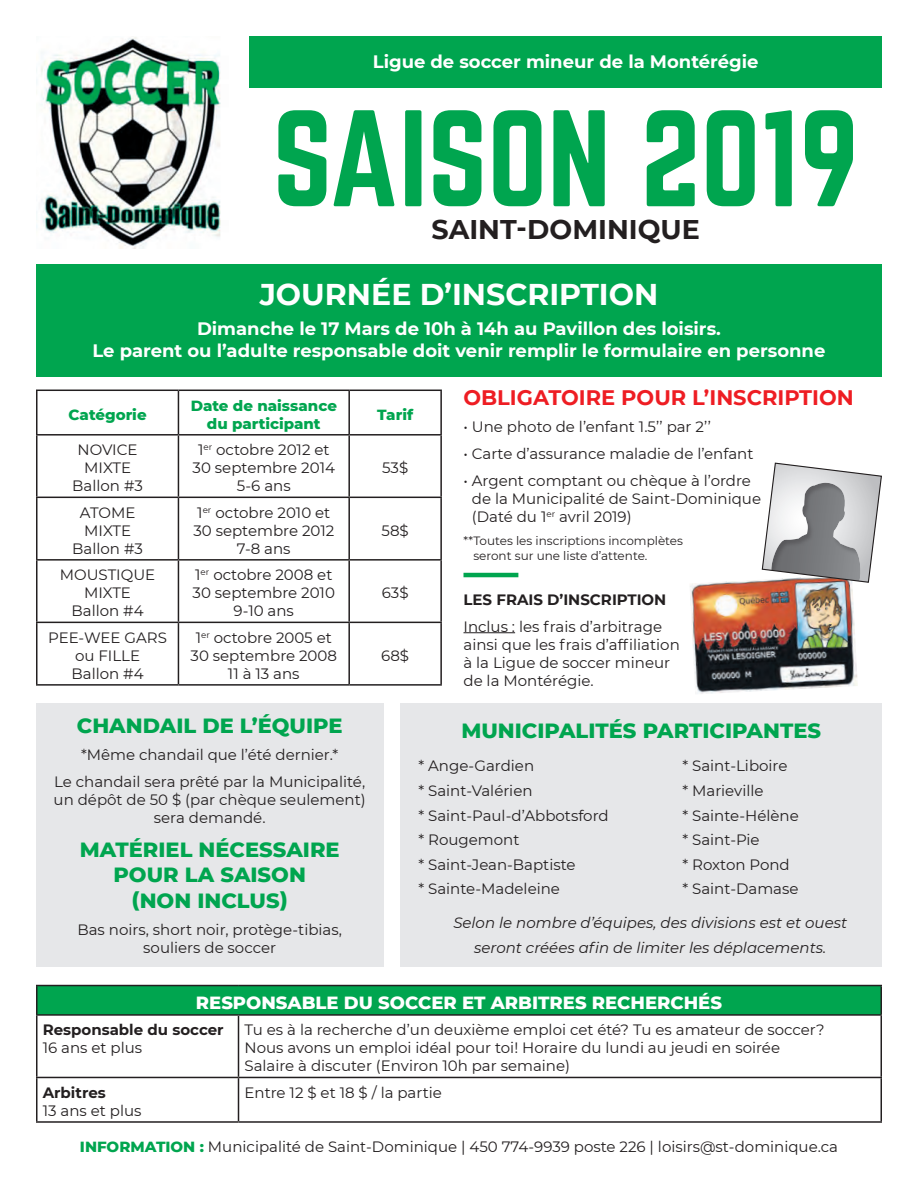
<style>
.page{position:relative;width:918px;height:1188px;background:#fff}
.page>*{position:absolute;margin:0;border:0;box-sizing:border-box;transform-origin:0 0}
.t1{font:120px "Norwester";color:#00a54f}
.t2{font:700 30px "Montserrat";color:#fff}
.t3{font:700 27px "Montserrat";color:#231f20}
.t4{font:800 21px/25.2px "Montserrat";color:#00a54f;text-align:center}
.t5{font:700 21px "Montserrat";color:#ee1d23}
.t6{font:700 18px/21.6px "Montserrat";color:#fff;text-align:center}
.t7{font:800 18px "Montserrat";color:#fff}
.t8{font:15px/18px "Montserrat";color:#231f20;text-align:center}
.t9{font:italic 15px/24.6px "Montserrat";color:#231f20;text-align:center}
.t10{font:700 15px "Montserrat";color:#231f20}
.t11{font:800 15px/18px "Montserrat";color:#00a54f;text-align:center}
.t12{font:12px/14.4px "Montserrat";color:#231f20}
.s1{font-weight:800;color:#00a54f}
</style>
<div class="page">
<img style="left:36px;top:37px;width:185px;height:212px">
<div style="left:249px;top:36px;width:633px;height:51px;background:#00a54f"></div>
<div style="left:36px;top:264px;width:846px;height:113px;background:#00a54f"></div>
<div style="left:37px;top:986px;width:844px;height:29px;background:#00a54f"></div>
<hr style="left:36px;top:985px;width:202px;height:1px;background:#231f20">
<hr style="left:36px;top:986px;width:2px;height:28px;background:#231f20">
<hr style="left:238px;top:985px;width:644px;height:1px;background:#231f20">
<hr style="left:880px;top:986px;width:2px;height:28px;background:#231f20">
<hr style="left:36px;top:1014px;width:202px;height:2px;background:#231f20">
<hr style="left:36px;top:1016px;width:2px;height:61px;background:#231f20">
<hr style="left:238px;top:1014px;width:644px;height:2px;background:#231f20">
<hr style="left:238px;top:1016px;width:1px;height:61px;background:#231f20">
<hr style="left:880px;top:1016px;width:2px;height:61px;background:#231f20">
<hr style="left:36px;top:1077px;width:202px;height:1px;background:#231f20">
<hr style="left:36px;top:1078px;width:2px;height:43px;background:#231f20">
<hr style="left:238px;top:1077px;width:644px;height:1px;background:#231f20">
<hr style="left:238px;top:1078px;width:1px;height:43px;background:#231f20">
<hr style="left:880px;top:1078px;width:2px;height:43px;background:#231f20">
<hr style="left:36px;top:1121px;width:202px;height:2px;background:#231f20">
<hr style="left:238px;top:1121px;width:644px;height:2px;background:#231f20">
<hr style="left:36px;top:390px;width:142px;height:1px;background:#231f20">
<hr style="left:36px;top:391px;width:2px;height:43px;background:#231f20">
<hr style="left:178px;top:390px;width:171px;height:1px;background:#231f20">
<hr style="left:178px;top:391px;width:1px;height:43px;background:#231f20">
<hr style="left:349px;top:390px;width:93px;height:1px;background:#231f20">
<hr style="left:348px;top:391px;width:2px;height:43px;background:#231f20">
<hr style="left:440px;top:391px;width:2px;height:43px;background:#231f20">
<hr style="left:36px;top:434px;width:142px;height:2px;background:#231f20">
<hr style="left:36px;top:436px;width:2px;height:61px;background:#231f20">
<hr style="left:178px;top:434px;width:171px;height:2px;background:#231f20">
<hr style="left:178px;top:436px;width:1px;height:61px;background:#231f20">
<hr style="left:349px;top:434px;width:93px;height:2px;background:#231f20">
<hr style="left:348px;top:436px;width:2px;height:61px;background:#231f20">
<hr style="left:440px;top:436px;width:2px;height:61px;background:#231f20">
<hr style="left:36px;top:497px;width:142px;height:1px;background:#231f20">
<hr style="left:36px;top:498px;width:2px;height:61px;background:#231f20">
<hr style="left:178px;top:497px;width:171px;height:1px;background:#231f20">
<hr style="left:178px;top:498px;width:1px;height:61px;background:#231f20">
<hr style="left:349px;top:497px;width:93px;height:1px;background:#231f20">
<hr style="left:348px;top:498px;width:2px;height:61px;background:#231f20">
<hr style="left:440px;top:498px;width:2px;height:61px;background:#231f20">
<hr style="left:36px;top:559px;width:142px;height:2px;background:#231f20">
<hr style="left:36px;top:561px;width:2px;height:61px;background:#231f20">
<hr style="left:178px;top:559px;width:171px;height:2px;background:#231f20">
<hr style="left:178px;top:561px;width:1px;height:61px;background:#231f20">
<hr style="left:349px;top:559px;width:93px;height:2px;background:#231f20">
<hr style="left:348px;top:561px;width:2px;height:61px;background:#231f20">
<hr style="left:440px;top:561px;width:2px;height:61px;background:#231f20">
<hr style="left:36px;top:622px;width:142px;height:1px;background:#231f20">
<hr style="left:36px;top:623px;width:2px;height:61px;background:#231f20">
<hr style="left:178px;top:622px;width:171px;height:1px;background:#231f20">
<hr style="left:178px;top:623px;width:1px;height:61px;background:#231f20">
<hr style="left:349px;top:622px;width:93px;height:1px;background:#231f20">
<hr style="left:348px;top:623px;width:2px;height:61px;background:#231f20">
<hr style="left:440px;top:623px;width:2px;height:61px;background:#231f20">
<hr style="left:36px;top:684px;width:142px;height:2px;background:#231f20">
<hr style="left:178px;top:684px;width:171px;height:2px;background:#231f20">
<hr style="left:349px;top:684px;width:93px;height:2px;background:#231f20">
<hr style="left:464px;top:632px;width:51px;height:1px;background:#231f20">
<hr style="left:464px;top:573px;width:54px;height:4px;background:#00a54f">
<div style="left:36px;top:703px;width:347px;height:264px;background:#e6e7e9"></div>
<div style="left:400px;top:703px;width:482px;height:264px;background:#e6e7e9"></div>
<img style="left:690px;top:580px;width:168px;height:114px">
<svg style="left:761px;top:462px;width:121px;height:121px"></svg>
<p class="t6" style="left:373px;top:50px;width:387px">Ligue de soccer mineur de la Montérégie</p>
<h1 class="t1" style="left:272px;top:101px;width:588px">SAISON 2019</h1>
<h3 class="t3" style="left:432px;top:210px;width:270px">SAINT-DOMINIQUE</h3>
<h2 class="t2" style="left:260px;top:272px;width:400px">JOURNÉE D’INSCRIPTION</h2>
<p class="t6" style="left:93px;top:317px;width:734px">Dimanche le 17 Mars de 10h à 14h au Pavillon des loisirs.<br>Le parent ou l’adulte responsable doit venir remplir le formulaire en personne</p>
<p class="t11" style="left:69px;top:405px;width:80px">Catégorie</p>
<p class="t11" style="left:191px;top:396px;width:148px">Date de naissance du participant</p>
<p class="t11" style="left:377px;top:405px;width:37px">Tarif</p>
<p class="t8" style="left:72px;top:440px;width:72px">NOVICE<br>MIXTE<br>Ballon #3</p>
<p class="t8" style="left:193px;top:440px;width:144px">1<sup>er</sup> octobre 2012 et<br>30 septembre 2014<br>5-6 ans</p>
<p class="t8" style="left:382px;top:458px;width:28px">53$</p>
<p class="t8" style="left:72px;top:503px;width:72px">ATOME<br>MIXTE<br>Ballon #3</p>
<p class="t8" style="left:193px;top:503px;width:142px">1<sup>er</sup> octobre 2010 et<br>30 septembre 2012<br>7-8 ans</p>
<p class="t8" style="left:60px;top:565px;width:97px">MOUSTIQUE<br>MIXTE<br>Ballon #4</p>
<p class="t8" style="left:193px;top:565px;width:144px">1<sup>er</sup> octobre 2008 et<br>30 septembre 2010<br>9-10 ans</p>
<p class="t8" style="left:48px;top:628px;width:120px">PEE-WEE GARS ou FILLE<br>Ballon #4</p>
<p class="t8" style="left:191px;top:628px;width:148px">1<sup>er</sup> octobre 2005 et<br>30 septembre 2008<br>11 à 13 ans</p>
<p class="t8" style="left:382px;top:521px;width:29px">58$</p>
<p class="t8" style="left:382px;top:583px;width:28px">63$</p>
<p class="t8" style="left:381px;top:646px;width:29px">68$</p>
<h3 class="t5" style="left:464px;top:382px;width:392px">OBLIGATOIRE POUR L’INSCRIPTION</h3>
<p class="t8" style="left:464px;top:417px;width:249px">• Une photo de l’enfant 1.5’’ par 2’’</p>
<p class="t8" style="left:464px;top:444px;width:292px">• Carte d’assurance maladie de l’enfant</p>
<p class="t8" style="left:472px;top:471px;width:291px;text-align:left;text-indent:-8px">• Argent comptant ou chèque à l’ordre de la Municipalité de Saint-Dominique (Daté du 1<sup>er</sup> avril 2019)</p>
<p class="t12" style="left:473px;top:533px;width:211px;text-indent:-10px">**Toutes les inscriptions incomplètes seront sur une liste d’attente.</p>
<p class="t10" style="left:464px;top:588px;width:204px">LES FRAIS D’INSCRIPTION</p>
<p class="t8" style="left:464px;top:617px;width:218px;text-align:left">Inclus : les frais d’arbitrage ainsi que les frais d’affiliation à la Ligue de soccer mineur de la Montérégie.</p>
<h3 class="t4" style="left:77px;top:712px;width:267px">CHANDAIL DE L’ÉQUIPE</h3>
<p class="t8" style="left:54px;top:741px;width:313px;line-height:27px">*Même chandail que l’été dernier.*<br>Le chandail sera prêté par la Municipalité,</p>
<p class="t8" style="left:54px;top:790px;width:314px">un dépôt de 50 $ (par chèque seulement) sera demandé.</p>
<h3 class="t4" style="left:80px;top:836px;width:262px">MATÉRIEL NÉCESSAIRE<br>POUR LA SAISON<br>(NON INCLUS)</h3>
<p class="t8" style="left:77px;top:920px;width:266px">Bas noirs, short noir, protège-tibias, souliers de soccer</p>
<h3 class="t4" style="left:461px;top:717px;width:361px">MUNICIPALITÉS PARTICIPANTES</h3>
<p class="t8" style="left:418px;top:757px;width:117px">* Ange-Gardien</p>
<p class="t8" style="left:682px;top:757px;width:107px">* Saint-Liboire</p>
<p class="t8" style="left:418px;top:781px;width:116px">* Saint-Valérien</p>
<p class="t8" style="left:682px;top:781px;width:83px">* Marieville</p>
<p class="t8" style="left:418px;top:806px;width:192px">* Saint-Paul-d’Abbotsford</p>
<p class="t8" style="left:682px;top:806px;width:118px">* Sainte-Hélène</p>
<p class="t8" style="left:418px;top:830px;width:103px">* Rougemont</p>
<p class="t8" style="left:682px;top:830px;width:79px">* Saint-Pie</p>
<p class="t8" style="left:418px;top:855px;width:159px">* Saint-Jean-Baptiste</p>
<p class="t8" style="left:682px;top:855px;width:109px">* Roxton Pond</p>
<p class="t8" style="left:418px;top:880px;width:143px">* Sainte-Madeleine</p>
<p class="t8" style="left:682px;top:880px;width:118px">* Saint-Damase</p>
<p class="t9" style="left:453px;top:910px;width:395px">Selon le nombre d’équipes, des divisions est et ouest seront créées afin de limiter les déplacements.</p>
<p class="t7" style="left:196px;top:989px;width:528px">RESPONSABLE DU SOCCER ET ARBITRES RECHERCHÉS</p>
<p class="t10" style="left:43px;top:1019px;width:182px">Responsable du soccer</p>
<p class="t8" style="left:43px;top:1039px;width:101px">16 ans et plus</p>
<p class="t8" style="left:244px;top:1021px;width:582px;text-align:left">Tu es à la recherche d’un deuxième emploi cet été? Tu es amateur de soccer?<br>Nous avons un emploi idéal pour toi! Horaire du lundi au jeudi en soirée<br>Salaire à discuter (Environ 10h par semaine)</p>
<p class="t10" style="left:43px;top:1082px;width:65px">Arbitres</p>
<p class="t8" style="left:43px;top:1101px;width:100px">13 ans et plus</p>
<p class="t8" style="left:244px;top:1083px;width:199px">Entre 12 $ et 18 $ / la partie</p>
<p class="t8" style="left:80px;top:1137px;width:760px"><span class="s1">INFORMATION :</span> Municipalité de Saint-Dominique | 450 774-9939 poste 226 | loisirs@st-dominique.ca</p>
</div>
